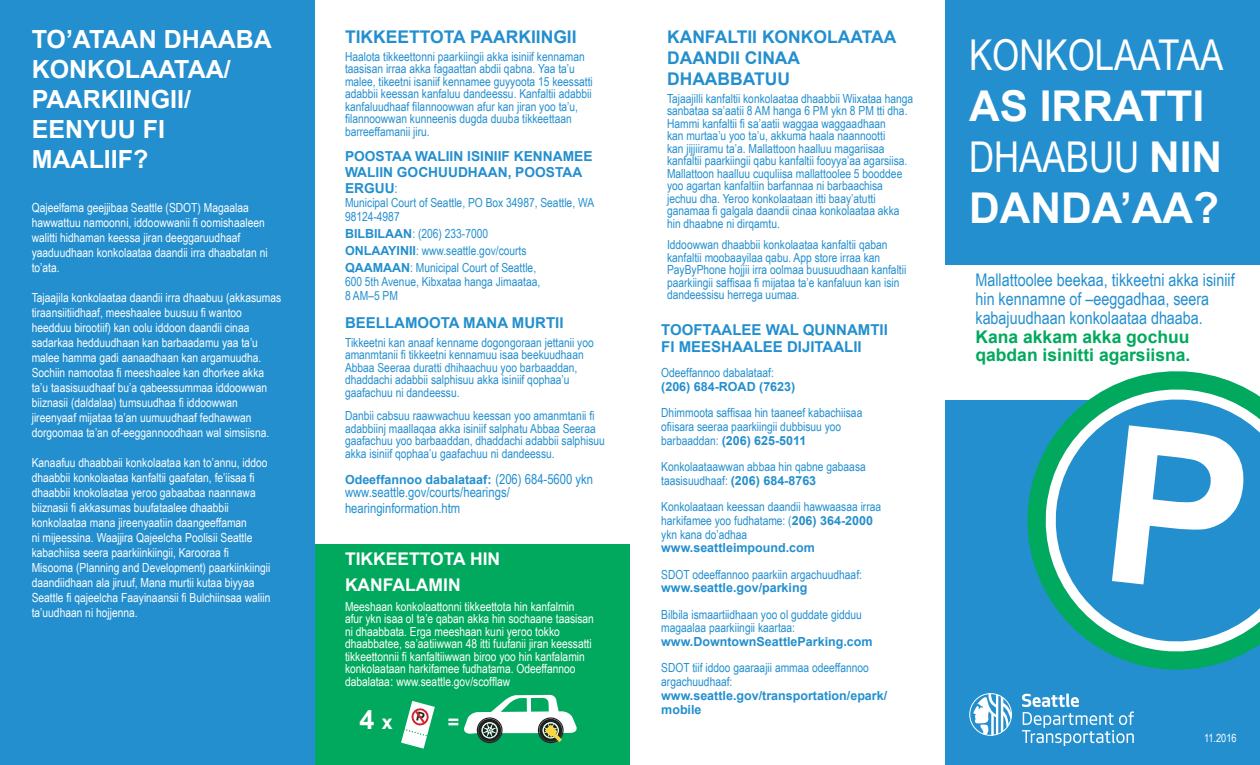
<style>
.page{position:relative;width:1260px;height:765px;background:#fff}
.page>*{position:absolute;margin:0;border:0;box-sizing:border-box;transform-origin:0 0}
.t1{font:700 42.5px/51px "Arial";color:#fff}
.t2{font:700 26.88px "Arial";color:#fff}
.t3{font:700 25px/30px "Arial";color:#fff}
.t4{font:700 19.62px "Arial";color:#fff}
.t5{font:17.5px/18.8px "Arial Narrow";color:#238fcf}
.t6{font:700 17.5px/21px "Arial";color:#238fcf}
.t7{font:700 17.5px/18.8px "Arial";color:#00a95d}
.t8{font:700 17.5px/25.5px "Arial";color:#fff}
.blue_bold{font:700 15px/17.5px "Arial";color:#238fcf}
.blue_bold-2{font:700 13.75px/16.2px "Arial";color:#238fcf}
.t9{font:13.75px/16.5px "Arial Narrow";color:#238fcf}
.blue_bold-3{font:12.5px/12.5px "Arial Narrow";color:#238fcf}
.blue_bold-4{font:12.5px/15px "Arial Narrow";color:#fff}
.t10{font:700 12.5px "Arial";color:#238fcf}
.t11{font:11.25px "Arial Narrow";color:#fff}
.s1{font-family:"Arial Narrow";font-weight:400}
.s2{font-family:"Arial";font-weight:700}
.s3{font-family:"Arial Narrow";font-weight:400;font-size:13.75px}
.s4{font-family:"Arial"}
.s5{font-size:19.62px}
</style>
<div class="page">
<div style="left:315px;top:544px;width:315px;height:221px;background:#00a95d"></div>
<div style="left:945px;top:0;width:315px;height:765px;background:#238fcf"></div>
<div style="left:945px;top:265px;width:315px;height:135px;background:#fff"></div>
<div style="left:0;top:0;width:315px;height:765px;background:#238fcf"></div>
<svg style="left:1027px;top:371px;width:210px;height:299px"></svg>
<svg style="left:1033px;top:377px;width:227px;height:280px"></svg>
<svg style="left:464px;top:695px;width:113px;height:48px"></svg>
<svg style="left:1022px;top:694px;width:112px;height:52px"></svg>
<div style="left:970px;top:693px;width:42px;height:43px;border:1px solid #fff;border-radius:50%"></div>
<svg style="left:973px;top:694px;width:38px;height:41px"></svg>
<svg style="left:1112px;top:425px;width:136px;height:169px"></svg>
<svg style="left:401px;top:701px;width:34px;height:48px"></svg>
<p class="t3" style="left:32px;top:25px;width:242px">TO’ATAAN DHAABA<br>KONKOLAATAA/<br>PAARKIINGII/<br>EENYUU FI<br>MAALIIF?</p>
<p class="blue_bold-4" style="left:32px;top:200px;width:237px">Qajeelfama geejjibaa Seattle (SDOT) Magaalaa hawwattuu namoonni, iddoowwanii fi oomishaaleen walitti hidhaman keessa jiran deeggaruudhaaf yaaduudhaan konkolaataa daandii irra dhaabatan ni to’ata.</p>
<p class="blue_bold-4" style="left:32px;top:290px;width:251px">Tajaajila konkolaataa daandii irra dhaabuu (akkasumas tiraansiitiidhaaf, meeshaalee buusuu fi wantoo heedduu birootiif) kan oolu iddoon daandii cinaa sadarkaa hedduudhaan kan barbaadamu yaa ta’u malee hamma gadi aanaadhaan kan argamuudha.<br>Sochiin namootaa fi meeshaalee kan dhorkee akka ta’u taasisuudhaaf bu’a qabeessummaa iddoowwan biiznasii (daldalaa) tumsuudhaa fi iddoowwan jireenyaaf mijataa ta’an uumuudhaaf fedhawwan dorgoomaa ta’an of-eeggannoodhaan wal simsiisna.</p>
<p class="blue_bold-4" style="left:32px;top:455px;width:240px">Kanaafuu dhaabbaii konkolaataa kan to’annu, iddoo dhaabbii konkolaataa kanfaltii gaafatan, fe’iisaa fi dhaabbii knokolaataa yeroo gabaabaa naannawa biiznasii fi akkasumas buufataalee dhaabbii konkolaataa mana jireenyaatiin daangeeffaman<br>ni mijeessina. Waajjira Qajeelcha Poolisii Seattle kabachiisa seera paarkiinkiingii, Karooraa fi Misooma (Planning and Development) paarkiinkiingii daandiidhaan ala jiruuf, Mana murtii kutaa biyyaa Seattle fi qajeelcha Faayinaansii fi Bulchiinsaa waliin ta’uudhaan ni hojjenna.</p>
<p class="t6" style="left:345px;top:27px;width:233px">TIKKEETTOTA PAARKIINGII</p>
<p class="blue_bold-3" style="left:345px;top:50px;width:249px">Haalota tikkeettonni paarkiingii akka isiniif kennaman taasisan irraa akka fagaattan abdii qabna. Yaa ta’u malee, tikeetni isaniif kennamee guyyoota 15 keessatti adabbii keessan kanfaluu dandeessu. Kanfaltii adabbii kanfaluudhaaf filannoowwan afur kan jiran yoo ta’u, filannoowwan kunneenis dugda duuba tikkeettaan barreeffamanii jiru.</p>
<p class="blue_bold-2" style="left:345px;top:148px;width:249px">POOSTAA WALIIN ISINIIF KENNAMEE<br>WALIIN GOCHUUDHAAN, POOSTAA<br>ERGUU<span class="s1">:</span></p>
<p class="blue_bold-3" style="left:345px;top:195px;width:251px;line-height:13.8px">Municipal Court of Seattle, PO Box 34987, Seattle, WA<br>98124-4987</p>
<p class="blue_bold-3" style="left:345px;top:226px;width:145px"><span class="s2">BILBILAAN</span>: (206) 233-7000</p>
<p class="blue_bold-3" style="left:345px;top:244px;width:183px"><span class="s2">ONLAAYINII</span>: www.seattle.gov/courts</p>
<p class="blue_bold-3" style="left:345px;top:260px;width:197px;line-height:13.8px"><span class="s2">QAAMAAN</span>: Municipal Court of Seattle,<br>600 5th Avenue, Kibxataa hanga Jimaataa,<br>8 AM–5 PM</p>
<p class="blue_bold" style="left:345px;top:315px;width:220px">BEELLAMOOTA MANA MURTII</p>
<p class="blue_bold-3" style="left:345px;top:335px;width:250px">Tikkeetni kan anaaf kenname dogongoraan jettanii yoo amanmtanii fi tikkeetni kennamuu isaa beekuudhaan Abbaa Seeraa duratti dhihaachuu yoo barbaaddan, dhaddachi adabbii salphisuu akka isiniif qophaa’u gaafachuu ni dandeessu.</p>
<p class="blue_bold-3" style="left:345px;top:409px;width:261px">Danbii cabsuu raawwachuu keessan yoo amanmtanii fi adabbiinj maallaqaa akka isiniif salphatu Abbaa Seeraa gaafachuu yoo barbaaddan, dhaddachi adabbii salphisuu akka isiniif qophaa’u gaafachuu ni dandeessu.</p>
<p class="t10" style="left:345px;top:471px;width:250px">Odeeffannoo dabalataaf: <span class="s3">(206) 684-5600 ykn</span></p>
<p class="t9" style="left:345px;top:483px;width:166px">www.seattle.gov/courts/hearings/ hearinginformation.htm</p>
<p class="t8" style="left:345px;top:547px;width:157px">TIKKEETTOTA HIN<br>KANFALAMIN</p>
<p class="blue_bold-4" style="left:345px;top:600px;width:251px;line-height:12.5px">Meeshaan konkolaattonni tikkeettota hin kanfalmin afur ykn isaa ol ta’e qaban akka hin sochaane taasisan ni dhaabbata. Erga meeshaan kuni yeroo tokko dhaabbatee, sa’aatiiwwan 48 itti fuufanii jiran keessatti tikkeettonnii fi kanfaltiiwwan biroo yoo hin kanfalamin konkolaataan harkifamee fudhatama. Odeeffannoo dabalataa<span class="s4">:</span> www.seattle.gov/scofflaw</p>
<p class="t2" style="left:359px;top:702px;width:35px">4 <span class="s5">x</span></p>
<p class="t4" style="left:448px;top:709px;width:13px">=</p>
<p class="t6" style="left:667px;top:27px;width:231px">KANFALTII KONKOLAATAA<br>DAANDII CINAA<br>DHAABBATUU</p>
<p class="blue_bold-3" style="left:667px;top:92px;width:248px">Tajaajilli kanfaltii konkolaataa dhaabbii Wiixataa hanga sanbataa sa’aatii 8 AM hanga 6 PM ykn 8 PM tti dha.<br>Hammi kanfaltii fi sa’aatii waggaa waggaadhaan<br>kan murtaa’u yoo ta’u, akkuma haala naannootti<br>kan jijjiiramu ta’a. Mallattoon haalluu magariisaa kanfaltii paarkiingii qabu kanfaltii fooyya’aa agarsiisa.<br>Mallattoon haalluu cuquliisa mallattoolee 5 booddee yoo agartan kanfaltiin barfannaa ni barbaachisa jechuu dha. Yeroo konkolaataan itti baay’atutti ganamaa fi galgala daandii cinaa konkolaataa akka hin dhaabne ni dirqamtu.</p>
<p class="blue_bold-3" style="left:667px;top:238px;width:241px">Iddoowwan dhaabbii konkolaataa kanfaltii qaban kanfaltii moobaayilaa qabu. App store irraa kan PayByPhone hojjii irra oolmaa buusuudhaan kanfaltii paarkiingii saffisaa fi mijataa ta’e kanfaluun kan isin dandeessisu herrega uumaa.</p>
<p class="blue_bold" style="left:661px;top:321px;width:228px">TOOFTAALEE WAL QUNNAMTII<br>FI MEESHAALEE DIJITAALII</p>
<p class="blue_bold-3" style="left:661px;top:366px;width:136px;line-height:13.8px">Odeeffannoo dabalataaf: <span class="s2">(206) 684-ROAD (7623)</span></p>
<p class="blue_bold-3" style="left:661px;top:406px;width:203px;line-height:13.8px">Dhimmoota saffisaa hin taaneef kabachiisaa ofiisara seeraa paarkiingii dubbisuu yoo barbaaddan: <span class="s2">(206) 625-5011</span></p>
<p class="blue_bold-3" style="left:661px;top:459px;width:206px;line-height:13.8px">Konkolaataawwan abbaa hin qabne gabaasa taasisuudhaaf: <span class="s2">(206) 684-8763</span></p>
<p class="blue_bold-3" style="left:661px;top:499px;width:221px;line-height:13.8px">Konkolaataan keessan daandii hawwaasaa irraa harkifamee yoo fudhatame: (<span class="s2">206) 364-2000 </span>ykn kana do’adhaa <span class="s2">www.seattleimpound.com</span></p>
<p class="blue_bold-3" style="left:661px;top:567px;width:202px;line-height:13.8px">SDOT odeeffannoo paarkiin argachuudhaaf: <span class="s2">www.seattle.gov/parking</span></p>
<p class="blue_bold-3" style="left:661px;top:607px;width:213px;line-height:13.8px">Bilbila ismaartiidhaan yoo ol guddate gidduu magaalaa paarkiingii kaartaa: <span class="s2">www.DowntownSeattleParking.com</span></p>
<p class="blue_bold-3" style="left:661px;top:661px;width:227px;line-height:13.8px">SDOT tiif iddoo gaaraajii ammaa odeeffannoo argachuudhaaf: <span class="s2">www.seattle.gov/transportation/epark/ mobile</span></p>
<p class="t1" style="left:969px;top:31px;width:256px"><span class="s1">KONKOLAATAA<br></span>AS IRRATTI<br><span class="s1">DHAABUU</span> NIN<br>DANDA’AA?</p>
<p class="t5" style="left:976px;top:270px;width:261px">Mallattoolee beekaa, tikkeetni akka isiniif hin kennamne of –eeggadhaa, seera kabajuudhaan konkolaataa dhaaba.</p>
<p class="t7" style="left:976px;top:328px;width:216px">Kana akkam akka gochuu qabdan isinitti agarsiisna.</p>
<p class="t11" style="left:1204px;top:730px;width:34px">11.2016</p>
</div>
